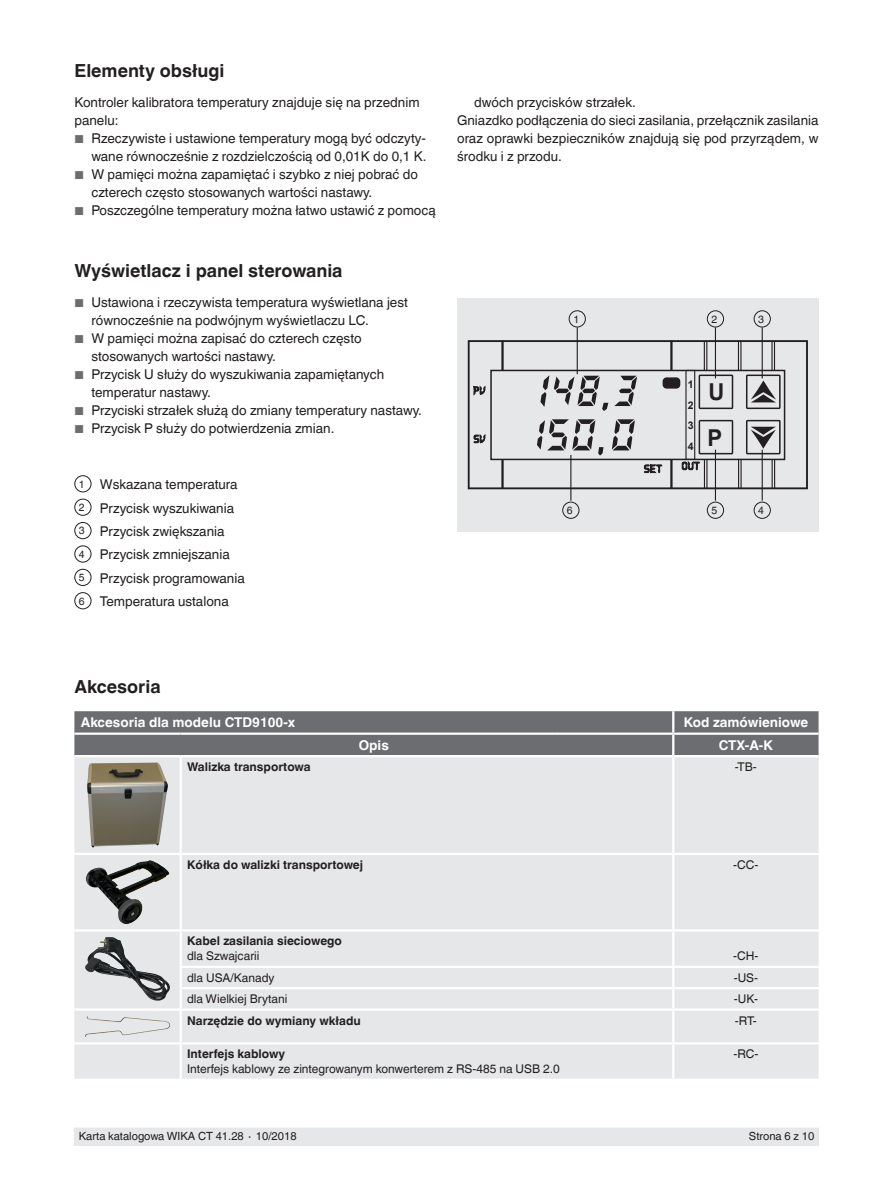
<style>
.page{position:relative;width:893px;height:1188px;background:#fff}
.page>*{position:absolute;margin:0;border:0;box-sizing:border-box;transform-origin:0 0}
.t1{font:700 23.25px/46.7px "Arial";color:#231f20;scale:.95 1}
.t2{font:700 18px "Helvetica World";color:#231f20}
.t3{font:13.5px/18px "Helvetica World";color:#231f20}
.t4{font:700 13.5px "Helvetica World";color:#fff}
.t5{font:12px "Helvetica World";color:#231f20}
.t6{font:700 12px "Helvetica World";color:#231f20}
.t7{font:11.25px "Helvetica World";color:#231f20}
.t8{font:10.5px "Helvetica World";color:#231f20}
.t9{font:700 10.5px/20.9px "Arial";color:#231f20;text-align:justify}
.s1{font-size:11.55px;color:#6c6d70}
.s2{font-size:10.5px}
</style>
<div class="page">
<div style="left:74px;top:1128px;width:745px;height:17px;background:#e6e7e9"></div>
<div style="left:457px;top:298px;width:362px;height:233px;background:#e6e7e9"></div>
<svg style="left:468px;top:340px;width:340px;height:149px"></svg>
<svg style="left:699px;top:341px;width:82px;height:68px"></svg>
<svg style="left:746px;top:420px;width:35px;height:34px"></svg>
<div style="left:663px;top:378px;width:16px;height:10px;background:#231f20;border-radius:3px"></div>
<div style="left:663px;top:377px;width:17px;height:12px;border:2px solid #231f20;border-radius:3px"></div>
<svg style="left:473px;top:434px;width:12px;height:9px"></svg>
<svg style="left:473px;top:386px;width:12px;height:9px"></svg>
<svg style="left:644px;top:464px;width:18px;height:9px"></svg>
<svg style="left:682px;top:461px;width:18px;height:9px"></svg>
<svg style="left:537px;top:419px;width:66px;height:37px"></svg>
<svg style="left:612px;top:419px;width:23px;height:31px"></svg>
<svg style="left:540px;top:375px;width:68px;height:36px"></svg>
<svg style="left:614px;top:376px;width:23px;height:30px"></svg>
<hr style="left:715px;top:450px;width:1px;height:51px;background:#231f20">
<hr style="left:570px;top:455px;width:1px;height:46px;background:#231f20">
<hr style="left:762px;top:450px;width:1px;height:51px;background:#231f20">
<hr style="left:762px;top:327px;width:1px;height:51px;background:#231f20">
<hr style="left:715px;top:327px;width:1px;height:51px;background:#231f20">
<hr style="left:577px;top:327px;width:1px;height:47px;background:#231f20">
<div style="left:569px;top:310px;width:17px;height:17px;border:1px solid #231f20;border-radius:50%"></div>
<div style="left:707px;top:310px;width:17px;height:17px;border:1px solid #231f20;border-radius:50%"></div>
<div style="left:754px;top:310px;width:17px;height:17px;border:1px solid #231f20;border-radius:50%"></div>
<div style="left:754px;top:502px;width:17px;height:17px;border:1px solid #231f20;border-radius:50%"></div>
<div style="left:707px;top:502px;width:17px;height:17px;border:1px solid #231f20;border-radius:50%"></div>
<div style="left:562px;top:502px;width:17px;height:17px;border:1px solid #231f20;border-radius:50%"></div>
<div style="left:74px;top:475px;width:17px;height:17px;border:1px solid #231f20;border-radius:50%"></div>
<div style="left:74px;top:499px;width:17px;height:17px;border:1px solid #231f20;border-radius:50%"></div>
<div style="left:74px;top:522px;width:17px;height:17px;border:1px solid #231f20;border-radius:50%"></div>
<div style="left:74px;top:545px;width:17px;height:17px;border:1px solid #231f20;border-radius:50%"></div>
<div style="left:74px;top:569px;width:17px;height:17px;border:1px solid #231f20;border-radius:50%"></div>
<div style="left:74px;top:592px;width:17px;height:17px;border:1px solid #231f20;border-radius:50%"></div>
<div style="left:74px;top:711px;width:745px;height:44px;background:#6c6d70"></div>
<div style="left:74px;top:757px;width:745px;height:322px;background:#e6e7e9"></div>
<hr style="left:673px;top:966px;width:146px;height:2px;background:#fff">
<hr style="left:673px;top:987px;width:146px;height:2px;background:#fff">
<hr style="left:673px;top:1008px;width:146px;height:3px;background:#fff">
<hr style="left:673px;top:1042px;width:146px;height:3px;background:#fff">
<hr style="left:673px;top:733px;width:146px;height:2px;background:#fff">
<hr style="left:672px;top:735px;width:2px;height:20px;background:#fff">
<hr style="left:672px;top:711px;width:2px;height:22px;background:#fff">
<hr style="left:74px;top:733px;width:107px;height:2px;background:#fff">
<hr style="left:181px;top:733px;width:374px;height:2px;background:#fff">
<hr style="left:555px;top:733px;width:118px;height:2px;background:#fff">
<hr style="left:74px;top:1008px;width:107px;height:3px;background:#fff">
<hr style="left:74px;top:1042px;width:107px;height:3px;background:#fff">
<hr style="left:74px;top:853px;width:107px;height:2px;background:#fff">
<hr style="left:74px;top:929px;width:107px;height:3px;background:#fff">
<hr style="left:180px;top:932px;width:2px;height:34px;background:#fff">
<hr style="left:672px;top:932px;width:2px;height:34px;background:#fff">
<hr style="left:180px;top:966px;width:375px;height:2px;background:#fff">
<hr style="left:555px;top:966px;width:118px;height:2px;background:#fff">
<hr style="left:180px;top:987px;width:375px;height:2px;background:#fff">
<svg style="left:180px;top:968px;width:2px;height:40px"></svg>
<hr style="left:555px;top:987px;width:118px;height:2px;background:#fff">
<svg style="left:672px;top:968px;width:2px;height:40px"></svg>
<hr style="left:181px;top:1042px;width:374px;height:3px;background:#fff">
<hr style="left:180px;top:1045px;width:2px;height:34px;background:#fff">
<hr style="left:555px;top:1042px;width:118px;height:3px;background:#fff">
<hr style="left:672px;top:1045px;width:2px;height:34px;background:#fff">
<hr style="left:181px;top:1008px;width:374px;height:3px;background:#fff">
<hr style="left:180px;top:1011px;width:2px;height:31px;background:#fff">
<hr style="left:555px;top:1008px;width:118px;height:3px;background:#fff">
<hr style="left:672px;top:1011px;width:2px;height:31px;background:#fff">
<hr style="left:180px;top:757px;width:2px;height:96px;background:#fff">
<hr style="left:181px;top:853px;width:374px;height:2px;background:#fff">
<hr style="left:180px;top:855px;width:2px;height:74px;background:#fff">
<hr style="left:555px;top:853px;width:118px;height:2px;background:#fff">
<hr style="left:181px;top:929px;width:374px;height:3px;background:#fff">
<hr style="left:555px;top:929px;width:118px;height:3px;background:#fff">
<hr style="left:672px;top:757px;width:2px;height:96px;background:#fff">
<hr style="left:673px;top:853px;width:146px;height:2px;background:#fff">
<hr style="left:672px;top:855px;width:2px;height:74px;background:#fff">
<hr style="left:673px;top:929px;width:146px;height:3px;background:#fff">
<img style="left:87px;top:763px;width:81px;height:85px">
<img style="left:86px;top:860px;width:83px;height:64px">
<img style="left:85px;top:937px;width:86px;height:64px">
<img style="left:85px;top:1016px;width:85px;height:21px">
<h2 class="t2" style="left:74px;top:60px;width:152px">Elementy obsługi</h2>
<p class="t3" style="left:74px;top:94px;width:347px">Kontroler kalibratora temperatury znajduje się na przednim panelu:</p>
<p class="t3" style="left:74px;top:130px;width:354px;text-align:right"><span class="s1">■</span> Rzeczywiste i ustawione temperatury mogą być odczyty&shy;wane równocześnie z rozdzielczością od 0,01K do 0,1 K.</p>
<p class="t3" style="left:91px;top:166px;width:328px;text-indent:-17px"><span class="s1">■</span> W pamięci można zapamiętać i szybko z niej pobrać do czterech często stosowanych wartości nastawy.</p>
<p class="t3" style="left:74px;top:202px;width:363px"><span class="s1">■</span> Poszczególne temperatury można łatwo ustawić z pomocą</p>
<h2 class="t2" style="left:74px;top:260px;width:270px">Wyświetlacz i panel sterowania</h2>
<p class="t3" style="left:91px;top:294px;width:318px;text-indent:-17px"><span class="s1">■</span> Ustawiona i rzeczywista temperatura wyświetlana jest równocześnie na podwójnym wyświetlaczu LC.</p>
<p class="t3" style="left:91px;top:330px;width:272px;text-indent:-17px"><span class="s1">■</span> W pamięci można zapisać do czterech często stosowanych wartości nastawy.</p>
<p class="t3" style="left:91px;top:366px;width:294px;text-indent:-17px"><span class="s1">■</span> Przycisk U służy do wyszukiwania zapamiętanych temperatur nastawy.</p>
<p class="t3" style="left:74px;top:402px;width:349px"><span class="s1">■</span> Przyciski strzałek służą do zmiany temperatury nastawy.</p>
<p class="t3" style="left:74px;top:420px;width:262px"><span class="s1">■</span> Przycisk P służy do potwierdzenia zmian.</p>
<p class="t3" style="left:79px;top:473px;width:167px;line-height:23.4px"><span class="s2">1</span> Wskazana temperatura<br><span class="s2">2</span> Przycisk wyszukiwania<br><span class="s2">3</span> Przycisk zwiększania<br><span class="s2">4</span> Przycisk zmniejszania<br><span class="s2">5</span> Przycisk programowania<br><span class="s2">6</span> Temperatura ustalona</p>
<p class="t3" style="left:457px;top:94px;width:363px;text-indent:17px">dwóch przycisków strzałek.<br>Gniazdko podłączenia do sieci zasilania, przełącznik zasilania oraz oprawki bezpieczników znajdują się pod przyrządem, w środku i z przodu.</p>
<p class="t8" style="left:573px;top:313px;width:7px">1</p>
<p class="t8" style="left:711px;top:313px;width:7px">2</p>
<p class="t8" style="left:758px;top:313px;width:7px">3</p>
<p class="t9" style="left:688px;top:374px;width:7px">1<br>2<br>3<br>4</p>
<h1 class="t1" style="left:707px;top:369px;width:19px">U<br>P</h1>
<p class="t8" style="left:567px;top:504px;width:7px">6</p>
<p class="t8" style="left:711px;top:504px;width:7px">5</p>
<p class="t8" style="left:758px;top:504px;width:7px">4</p>
<h2 class="t2" style="left:74px;top:676px;width:88px">Akcesoria</h2>
<p class="t4" style="left:81px;top:715px;width:216px">Akcesoria dla modelu CTD9100-x</p>
<p class="t4" style="left:684px;top:715px;width:126px">Kod zamówieniowe</p>
<p class="t4" style="left:359px;top:737px;width:32px">Opis</p>
<p class="t4" style="left:719px;top:737px;width:56px">CTX-A-K</p>
<p class="t6" style="left:187px;top:760px;width:125px">Walizka transportowa</p>
<p class="t5" style="left:735px;top:760px;width:23px">-TB-</p>
<p class="t6" style="left:187px;top:858px;width:178px">Kółka do walizki transportowej</p>
<p class="t5" style="left:733px;top:858px;width:27px">-CC-</p>
<p class="t6" style="left:187px;top:934px;width:156px">Kabel zasilania sieciowego</p>
<p class="t5" style="left:187px;top:949px;width:74px">dla Szwajcarii</p>
<p class="t5" style="left:733px;top:949px;width:27px">-CH-</p>
<p class="t5" style="left:187px;top:971px;width:89px">dla USA/Kanady</p>
<p class="t5" style="left:734px;top:971px;width:26px">-US-</p>
<p class="t5" style="left:187px;top:992px;width:102px">dla Wielkiej Brytani</p>
<p class="t5" style="left:734px;top:992px;width:26px">-UK-</p>
<p class="t6" style="left:187px;top:1013px;width:175px">Narzędzie do wymiany wkładu</p>
<p class="t5" style="left:735px;top:1013px;width:24px">-RT-</p>
<p class="t6" style="left:187px;top:1047px;width:100px">Interfejs kablowy</p>
<p class="t5" style="left:187px;top:1062px;width:374px">Interfejs kablowy ze zintegrowanym konwerterem z RS-485 na USB 2.0</p>
<p class="t5" style="left:733px;top:1047px;width:27px">-RC-</p>
<p class="t7" style="left:79px;top:1130px;width:219px">Karta katalogowa WIKA CT 41.28 ∙ 10/2018</p>
<p class="t7" style="left:749px;top:1130px;width:67px">Strona 6 z 10</p>
</div>
